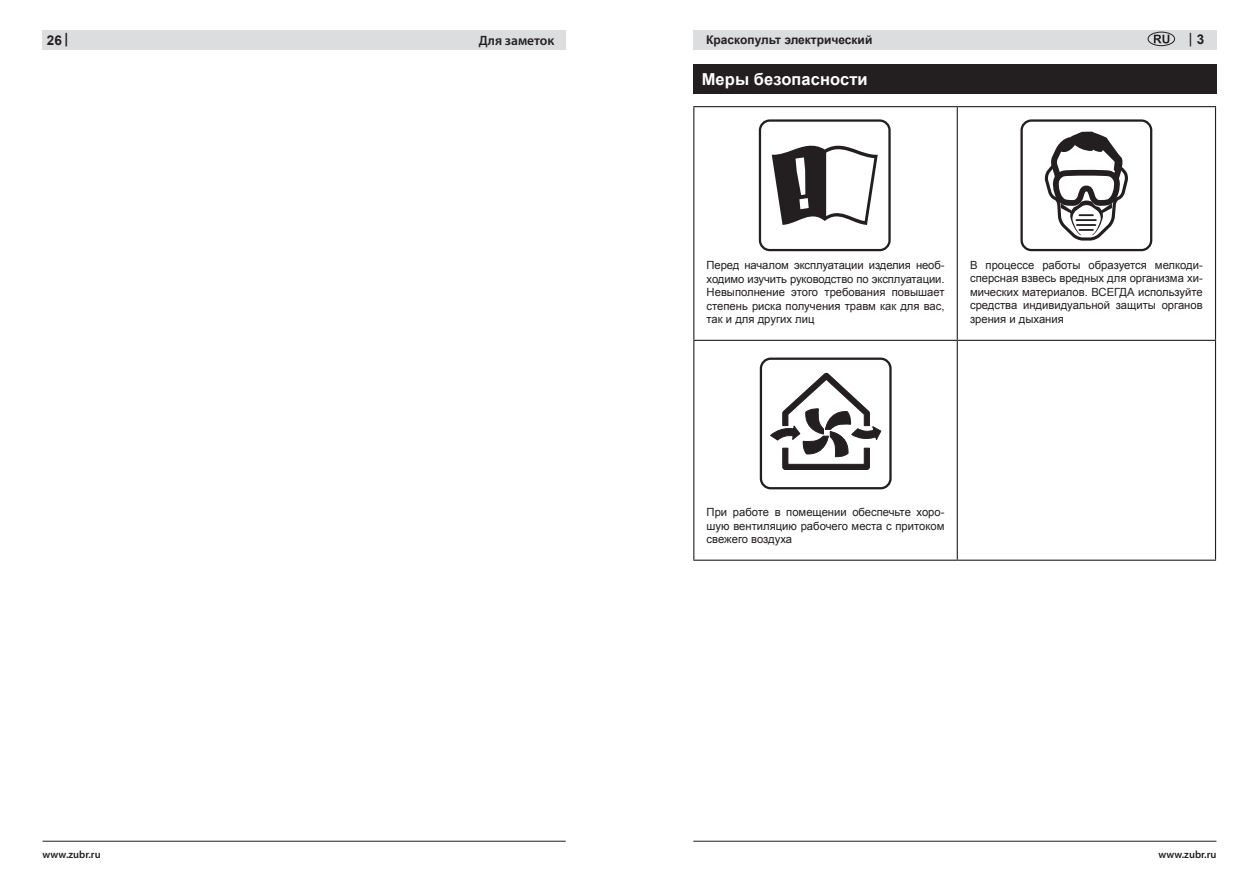
<style>
.page{position:relative;width:1259px;height:893px;background:#fff}
.page>*{position:absolute;margin:0;border:0;box-sizing:border-box;transform-origin:0 0}
.t1{font:700 16.5px "Arial";letter-spacing:.005em;color:#fff}
.t2{font:600 13.5px "Myriad Pro";color:#231f20}
.t3{font:700 13.5px "Arial";color:#231f20}
.t4{font:700 12px "Arial";color:#231f20}
.t5{font:11.25px/13.5px "Arial";color:#231f20;text-align:justify}
.t6{font:600 10.5px "Myriad Pro";color:#231f20}
.s1{font-family:"Myriad Pro"}
.s2{font-family:"Arial";font-weight:700}
</style>
<div class="page">
<div style="left:43px;top:30px;width:523px;height:20px;background:#dcdddf"></div>
<hr style="left:43px;top:841px;width:523px;height:1px;background:#231f20">
<div style="left:693px;top:30px;width:523px;height:20px;background:#dcdddf"></div>
<svg style="left:1153px;top:35px;width:16px;height:8px"></svg>
<div style="left:1147px;top:32px;width:28px;height:14px;border:1px solid #231f20;border-radius:50%"></div>
<hr style="left:693px;top:841px;width:523px;height:1px;background:#231f20">
<div style="left:693px;top:64px;width:523px;height:30px;background:#231f20"></div>
<hr style="left:693px;top:106px;width:264px;height:1px;background:#231f20">
<hr style="left:693px;top:107px;width:1px;height:233px;background:#231f20">
<hr style="left:957px;top:106px;width:259px;height:1px;background:#231f20">
<hr style="left:956px;top:107px;width:2px;height:233px;background:#231f20">
<hr style="left:1215px;top:107px;width:1px;height:233px;background:#231f20">
<hr style="left:693px;top:340px;width:264px;height:1px;background:#231f20">
<hr style="left:693px;top:341px;width:1px;height:219px;background:#231f20">
<hr style="left:957px;top:340px;width:259px;height:1px;background:#231f20">
<hr style="left:956px;top:341px;width:2px;height:219px;background:#231f20">
<hr style="left:1215px;top:341px;width:1px;height:219px;background:#231f20">
<hr style="left:693px;top:560px;width:264px;height:1px;background:#231f20">
<hr style="left:957px;top:560px;width:259px;height:1px;background:#231f20">
<div style="left:759px;top:119px;width:131px;height:132px;border:2px solid #231f20;border-radius:10px"></div>
<svg style="left:772px;top:145px;width:105px;height:80px"></svg>
<svg style="left:1044px;top:132px;width:84px;height:109px"></svg>
<div style="left:1020px;top:119px;width:132px;height:132px;border:2px solid #231f20;border-radius:10px"></div>
<svg style="left:770px;top:373px;width:111px;height:97px"></svg>
<div style="left:760px;top:358px;width:131px;height:131px;border:2px solid #231f20;border-radius:10px"></div>
<p class="t3" style="left:47px;top:31px;width:23px">26 <span class="s1">|</span></p>
<p class="t6" style="left:43px;top:847px;width:60px">www.zubr.ru</p>
<p class="t2" style="left:479px;top:32px;width:77px">Для заметок</p>
<p class="t4" style="left:706px;top:32px;width:168px">Краскопульт электрический</p>
<p class="t2" style="left:1189px;top:30px;width:17px">| <span class="s2">3</span></p>
<h1 class="t1" style="left:702px;top:68px;width:167px">Меры безопасности</h1>
<p class="t5" style="left:706px;top:259px;width:239px">Перед началом эксплуатации изделия необ&shy;ходимо изучить руководство по эксплуатации.<br>Невыполнение этого требования повышает степень риска получения травм как для вас, так и для других лиц</p>
<p class="t5" style="left:970px;top:258px;width:234px">В процессе работы образуется мелкоди&shy;сперсная взвесь вредных для организма хи&shy;мических материалов. ВСЕГДА используйте средства индивидуальной защиты органов зрения и дыхания</p>
<p class="t5" style="left:706px;top:506px;width:239px">При работе в помещении обеспечьте хоро&shy;шую вентиляцию рабочего места с притоком свежего воздуха</p>
<p class="t6" style="left:1158px;top:847px;width:60px">www.zubr.ru</p>
</div>
